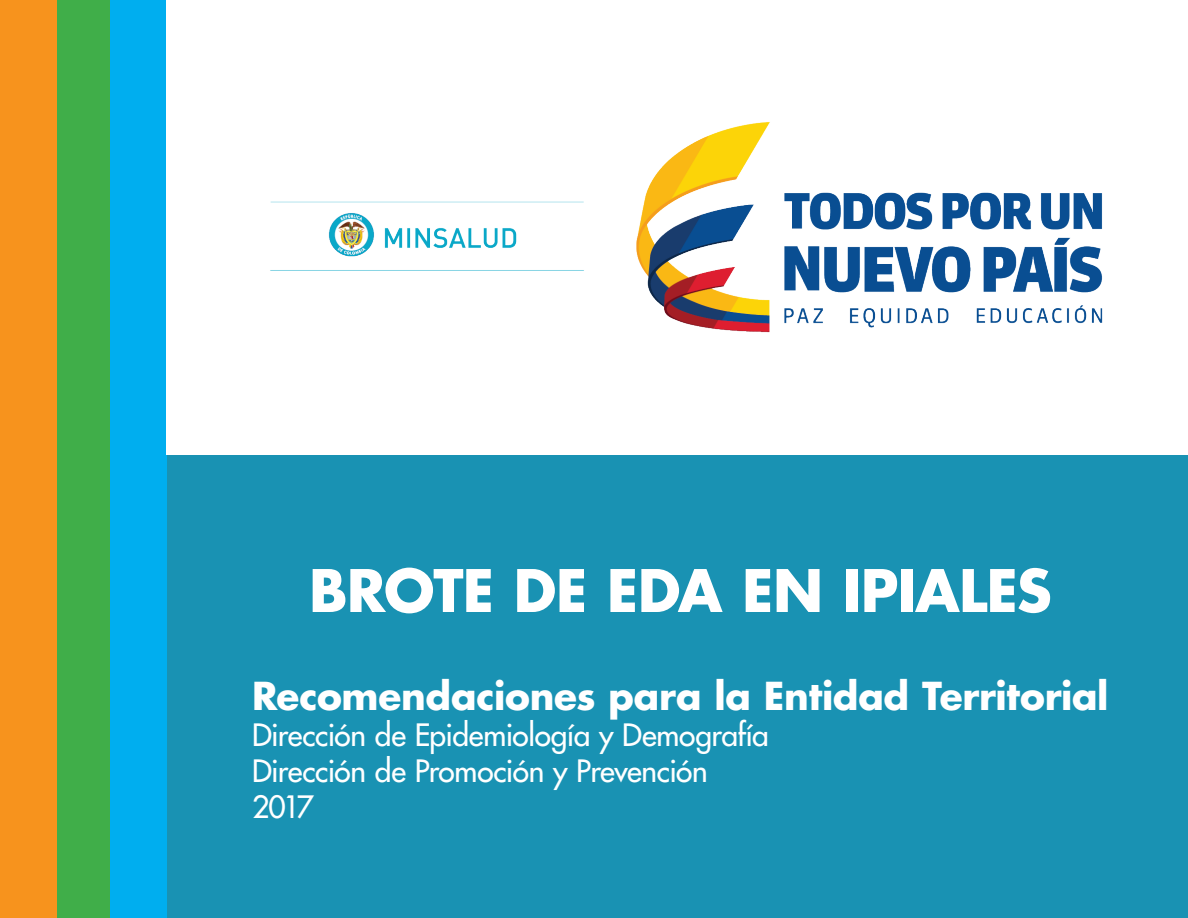
<style>
.page{position:relative;width:1188px;height:918px;background:#fff}
.page>*{position:absolute;margin:0;border:0;box-sizing:border-box;transform-origin:0 0}
.t1{font:700 57px "Futura Std";letter-spacing:-.015em;color:#fff}
.t2{font:700 37.5px "Futura Std";letter-spacing:-.01em;color:#fff}
.t3{font:500 30px "Futura Std";letter-spacing:-.02em;color:#fff}
</style>
<div class="page">
<div style="left:166px;top:0;width:1022px;height:918px;background:#1992b3"></div>
<div style="left:54px;top:0;width:56px;height:918px;background:#40ae49"></div>
<div style="left:110px;top:0;width:56px;height:918px;background:#00aeef"></div>
<div style="left:0;top:0;width:56px;height:918px;background:#f7931d"></div>
<div style="left:166px;top:0;width:1022px;height:454px;background:#fff"></div>
<img style="left:270px;top:122px;width:833px;height:211px">
<p class="t1" style="left:309px;top:553px;width:744px">BROTE DE EDA EN IPIALES</p>
<p class="t2" style="left:252px;top:671px;width:858px">Recomendaciones para la Entidad Territorial</p>
<p class="t3" style="left:252px;top:716px;width:518px">Dirección de Epidemiología y Demografía</p>
<p class="t3" style="left:252px;top:752px;width:457px">Dirección de Promoción y Prevención</p>
<p class="t3" style="left:252px;top:788px;width:63px">2017</p>
</div>
